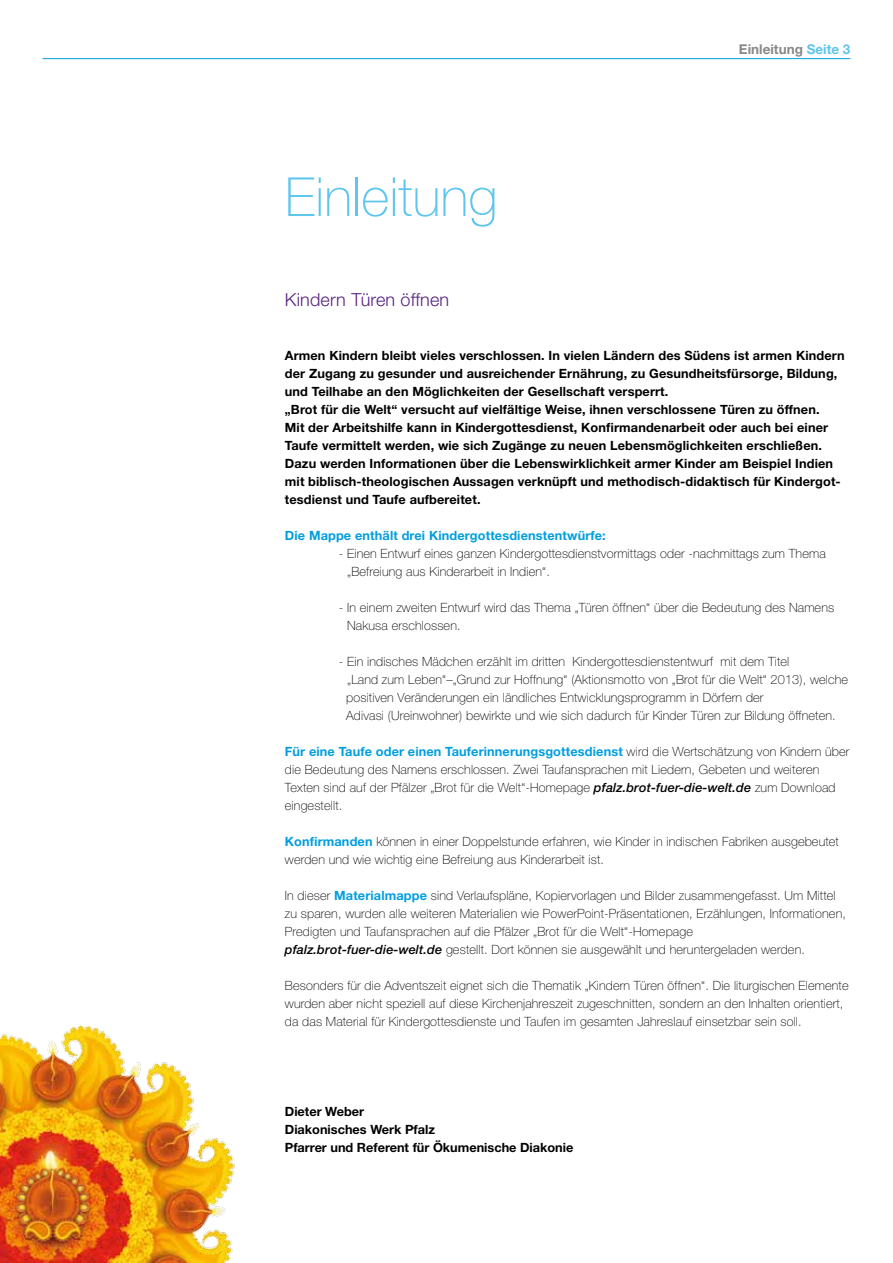
<style>
.page{position:relative;width:893px;height:1263px;background:#fff}
.page>*{position:absolute;margin:0;border:0;box-sizing:border-box;transform-origin:0 0}
.t1{font:100 54px "Helvetica Neue LT Std";color:#5ec5ed}
.t2{font:300 18px "Helvetica Neue LT Std";letter-spacing:.01em;color:#572381}
.t3{font:700 13.5px "Helvetica Neue LT Std";color:#87888a}
.t4{font:100 12.75px/18px "Helvetica Neue LT Std";letter-spacing:.01em;color:#000}
.t5{font:700 12.75px/18px "Helvetica Neue LT Std";letter-spacing:.01em;color:#000}
.t6{font:700 12.75px "Helvetica Neue LT Std";letter-spacing:.01em;color:#009ee0}
.s1{color:#5ec5ed}
.s2{font-weight:700;color:#009ee0}
.s3{font-weight:500;font-style:italic}
</style>
<div class="page">
<hr style="left:43px;top:58px;width:807px;height:1px;background:#009ee0">
<img style="left:0;top:1024px;width:235px;height:239px">
<h1 class="t1" style="left:285px;top:166px;width:214px">Einleitung</h1>
<h2 class="t2" style="left:285px;top:289px;width:166px">Kindern Türen öffnen</h2>
<p class="t3" style="left:739px;top:41px;width:113px">Einleitung <span class="s1">Seite 3</span></p>
<p class="t5" style="left:285px;top:346px;width:561px">Armen Kindern bleibt vieles verschlossen. In vielen Ländern des Südens ist armen Kindern der Zugang zu gesunder und ausreichender Ernährung, zu Gesundheitsfürsorge, Bildung, und Teilhabe an den Möglichkeiten der Gesellschaft versperrt.<br>„Brot für die Welt“ versucht auf vielfältige Weise, ihnen verschlossene Türen zu öffnen.<br>Mit der Arbeitshilfe kann in Kindergottesdienst, Konfirmandenarbeit oder auch bei einer Taufe vermittelt werden, wie sich Zugänge zu neuen Lebensmöglichkeiten erschließen.<br>Dazu werden Informationen über die Lebenswirklichkeit armer Kinder am Beispiel Indien mit biblisch-theologischen Aussagen verknüpft und methodisch-didaktisch für Kindergot&shy;tesdienst und Taufe aufbereitet.</p>
<p class="t6" style="left:285px;top:528px;width:322px">Die Mappe enthält drei Kindergottesdienstentwürfe:</p>
<p class="t4" style="left:347px;top:544px;width:480px;text-indent:-8px">- Einen Entwurf eines ganzen Kindergottesdienstvormittags oder -nachmittags zum Thema „Befreiung aus Kinderarbeit in Indien“.</p>
<p class="t4" style="left:347px;top:598px;width:489px;text-indent:-8px">- In einem zweiten Entwurf wird das Thema „Türen öffnen“ über die Bedeutung des Namens<br>Nakusa erschlossen.</p>
<p class="t4" style="left:346px;top:653px;width:503px;text-indent:-7px">- Ein indisches Mädchen erzählt im dritten Kindergottesdienstentwurf mit dem Titel<br>„Land zum Leben“–„Grund zur Hoffnung“ (Aktionsmotto von „Brot für die Welt“ 2013), welche positiven Veränderungen ein ländliches Entwicklungsprogramm in Dörfern der<br>Adivasi (Ureinwohner) bewirkte und wie sich dadurch für Kinder Türen zur Bildung öffneten.</p>
<p class="t4" style="left:285px;top:743px;width:566px"><span class="s2">Für eine Taufe oder einen Tauferinnerungsgottesdienst</span> wird die Wertschätzung von Kindern über die Bedeutung des Namens erschlossen. Zwei Taufansprachen mit Liedern, Gebeten und weiteren Texten sind auf der Pfälzer „Brot für die Welt“-Homepage <span class="s3">pfalz.brot-fuer-die-welt.de</span> zum Download eingestellt.</p>
<p class="t4" style="left:285px;top:833px;width:556px"><span class="s2">Konfirmanden</span> können in einer Doppelstunde erfahren, wie Kinder in indischen Fabriken ausgebeutet werden und wie wichtig eine Befreiung aus Kinderarbeit ist.</p>
<p class="t4" style="left:285px;top:887px;width:563px">In dieser <span class="s2">Materialmappe</span> sind Verlaufspläne, Kopiervorlagen und Bilder zusammengefasst. Um Mittel zu sparen, wurden alle weiteren Materialien wie PowerPoint-Präsentationen, Erzählungen, Informationen, Predigten und Taufansprachen auf die Pfälzer „Brot für die Welt“-Homepage <span class="s3">pfalz.brot-fuer-die-welt.de</span> gestellt. Dort können sie ausgewählt und heruntergeladen werden.</p>
<p class="t4" style="left:285px;top:977px;width:565px">Besonders für die Adventszeit eignet sich die Thematik „Kindern Türen öffnen“. Die liturgischen Elemente wurden aber nicht speziell auf diese Kirchenjahreszeit zugeschnitten, sondern an den Inhalten orientiert, da das Material für Kindergottesdienste und Taufen im gesamten Jahreslauf einsetzbar sein soll.</p>
<p class="t5" style="left:285px;top:1102px;width:290px">Dieter Weber<br>Diakonisches Werk Pfalz<br>Pfarrer und Referent für Ökumenische Diakonie</p>
</div>
